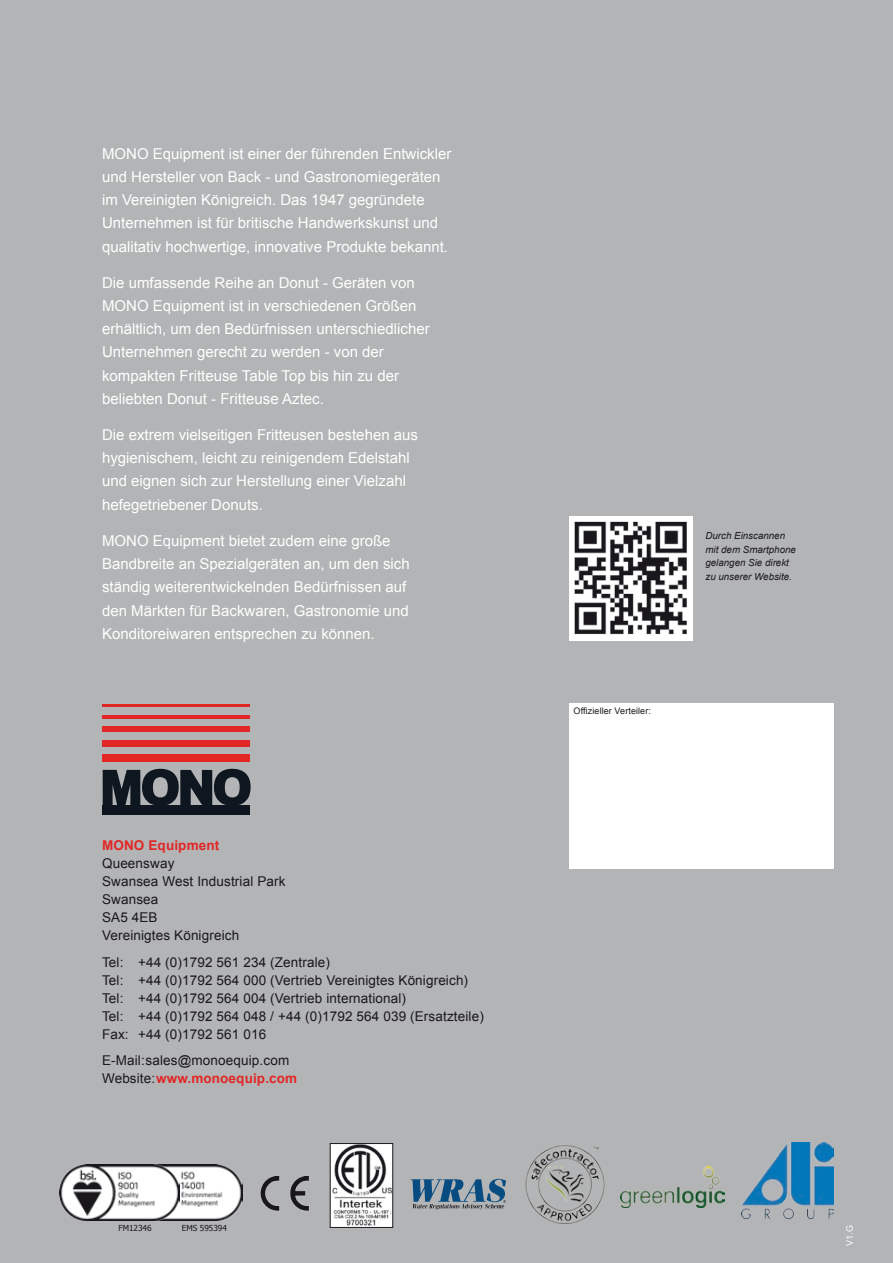
<style>
.page{position:relative;width:893px;height:1263px;background:#b2b4b5}
.page>*{position:absolute;margin:0;border:0;box-sizing:border-box;transform-origin:0 0}
.t1{font:15px/23.2px "Arial";color:#fff}
.t2{font:13.5px/18px "Arial";letter-spacing:.01em;color:#1a181b}
.t3{font:700 13.5px "Arial";letter-spacing:.01em;color:#e32626}
.t4{font:italic 9.75px/13.5px "Arial";color:#1a181b}
.t5{font:9px "Arial";letter-spacing:.01em;color:#1a181b}
.t6{font:9px "Arial";color:#fff}
.t7{font:8.25px "Tahoma";color:#1a181b}
.s1{font-weight:700;color:#e32626}
</style>
<div class="page">
<img style="left:569px;top:517px;width:124px;height:123px">
<hr style="left:103px;top:704px;width:147px;height:2px;background:#e32626">
<hr style="left:103px;top:715px;width:147px;height:4px;background:#e32626">
<div style="left:103px;top:727px;width:147px;height:5px;background:#e32626"></div>
<div style="left:103px;top:740px;width:147px;height:6px;background:#e32626"></div>
<div style="left:103px;top:754px;width:147px;height:8px;background:#e32626"></div>
<svg style="left:103px;top:769px;width:148px;height:35px"></svg>
<div style="left:103px;top:804px;width:147px;height:10px;background:#0e161f"></div>
<div style="left:569px;top:703px;width:264px;height:166px;background:#fff"></div>
<img style="left:260px;top:1176px;width:49px;height:35px">
<img style="left:332px;top:1145px;width:59px;height:81px">
<div style="left:330px;top:1143px;width:63px;height:85px;border:1px solid #1a181b"></div>
<svg style="left:411px;top:1179px;width:95px;height:30px"></svg>
<img style="left:525px;top:1145px;width:80px;height:79px">
<img style="left:621px;top:1166px;width:104px;height:41px">
<img style="left:741px;top:1143px;width:93px;height:75px">
<img style="left:179px;top:1164px;width:63px;height:56px">
<img style="left:60px;top:1164px;width:119px;height:56px">
<p class="t1" style="left:102px;top:142px;width:351px">MONO Equipment ist einer der führenden Entwickler und Hersteller von Back - und Gastronomiegeräten im Vereinigten Königreich. Das 1947 gegründete Unternehmen ist für britische Handwerkskunst und qualitativ hochwertige, innovative Produkte bekannt.</p>
<p class="t1" style="left:102px;top:271px;width:329px">Die umfassende Reihe an Donut - Geräten von MONO Equipment ist in verschiedenen Größen erhältlich, um den Bedürfnissen unterschiedlicher Unternehmen gerecht zu werden - von der kompakten Fritteuse Table Top bis hin zu der beliebten Donut - Fritteuse Aztec.</p>
<p class="t1" style="left:102px;top:423px;width:317px">Die extrem vielseitigen Fritteusen bestehen aus hygienischem, leicht zu reinigendem Edelstahl und eignen sich zur Herstellung einer Vielzahl hefegetriebener Donuts.</p>
<p class="t1" style="left:102px;top:529px;width:309px">MONO Equipment bietet zudem eine große Bandbreite an Spezialgeräten an, um den sich ständig weiterentwickelnden Bedürfnissen auf den Märkten für Backwaren, Gastronomie und Konditoreiwaren entsprechen zu können.</p>
<p class="t3" style="left:102px;top:836px;width:119px">MONO Equipment</p>
<p class="t2" style="left:102px;top:854px;width:185px">Queensway<br>Swansea West Industrial Park<br>Swansea<br>SA5 4EB<br>Vereinigtes Königreich</p>
<p class="t2" style="left:102px;top:953px;width:383px">Tel: +44 (0)1792 561 234 (Zentrale)<br>Tel: +44 (0)1792 564 000 (Vertrieb Vereinigtes Königreich)<br>Tel: +44 (0)1792 564 004 (Vertrieb international)<br>Tel: +44 (0)1792 564 048 / +44 (0)1792 564 039 (Ersatzteile)<br>Fax: +44 (0)1792 561 016</p>
<p class="t2" style="left:102px;top:1051px;width:197px">E-Mail:sales@monoequip.com<br>Website:<span class="s1">www.monoequip.com</span></p>
<p class="t7" style="left:118px;top:1222px;width:35px">FM12346</p>
<p class="t7" style="left:182px;top:1222px;width:47px">EMS 595394</p>
<p class="t5" style="left:574px;top:704px;width:79px">Offizieller Verteiler:</p>
<p class="t4" style="left:705px;top:529px;width:92px">Durch Einscannen mit dem Smartphone gelangen Sie direkt zu unserer Website.</p>
<p class="t6" style="left:844px;top:1246px;width:22px;rotate:-90deg">V1.G</p>
</div>
